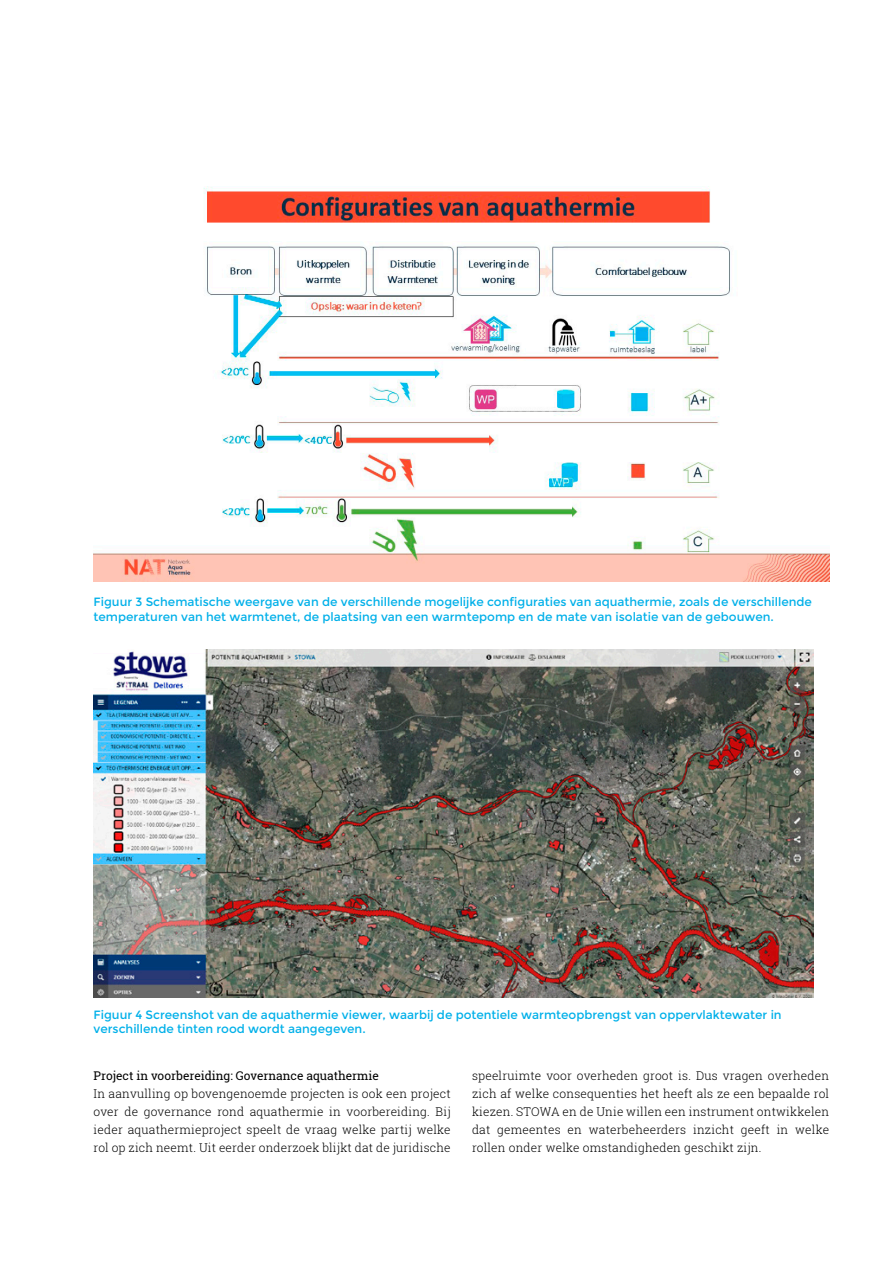
<style>
.page{position:relative;width:893px;height:1263px;background:#fff}
.page>*{position:absolute;margin:0;border:0;box-sizing:border-box;transform-origin:0 0}
.Leestekst{font:300 12px/18px "Roboto Slab";letter-spacing:.015em;color:#000;text-align:justify}
.Grafiek_figuur_kop{font:12px/14.4px "Montserrat";color:#00b0e9}
.t1{font:12px "Roboto Slab";color:#000}
</style>
<div class="page">
<img style="left:94px;top:649px;width:720px;height:348px">
<img style="left:94px;top:186px;width:735px;height:396px">
<p class="Grafiek_figuur_kop" style="left:94px;top:595px;width:720px">Figuur 3 Schematische weergave van de verschillende mogelijke configuraties van aquathermie, zoals de verschillende temperaturen van het warmtenet, de plaatsing van een warmtepomp en de mate van isolatie van de gebouwen.</p>
<p class="Grafiek_figuur_kop" style="left:94px;top:1007px;width:690px">Figuur 4 Screenshot van de aquathermie viewer, waarbij de potentiele warmteopbrengst van oppervlaktewater in verschillende tinten rood wordt aangegeven.</p>
<h4 class="t1" style="left:94px;top:1067px;width:287px">Project in voorbereiding: Governance aquathermie</h4>
<p class="Leestekst" style="left:94px;top:1084px;width:359px">In aanvulling op bovengenoemde projecten is ook een project over de governance rond aquathermie in voorbereiding. Bij ieder aquathermieproject speelt de vraag welke partij welke rol op zich neemt. Uit eerder onderzoek blijkt dat de juridische</p>
<p class="Leestekst" style="left:472px;top:1066px;width:359px">speelruimte voor overheden groot is. Dus vragen overheden zich af welke consequenties het heeft als ze een bepaalde rol kiezen. STOWA en de Unie willen een instrument ontwikkelen dat gemeentes en waterbeheerders inzicht geeft in welke rollen onder welke omstandigheden geschikt zijn.</p>
</div>
